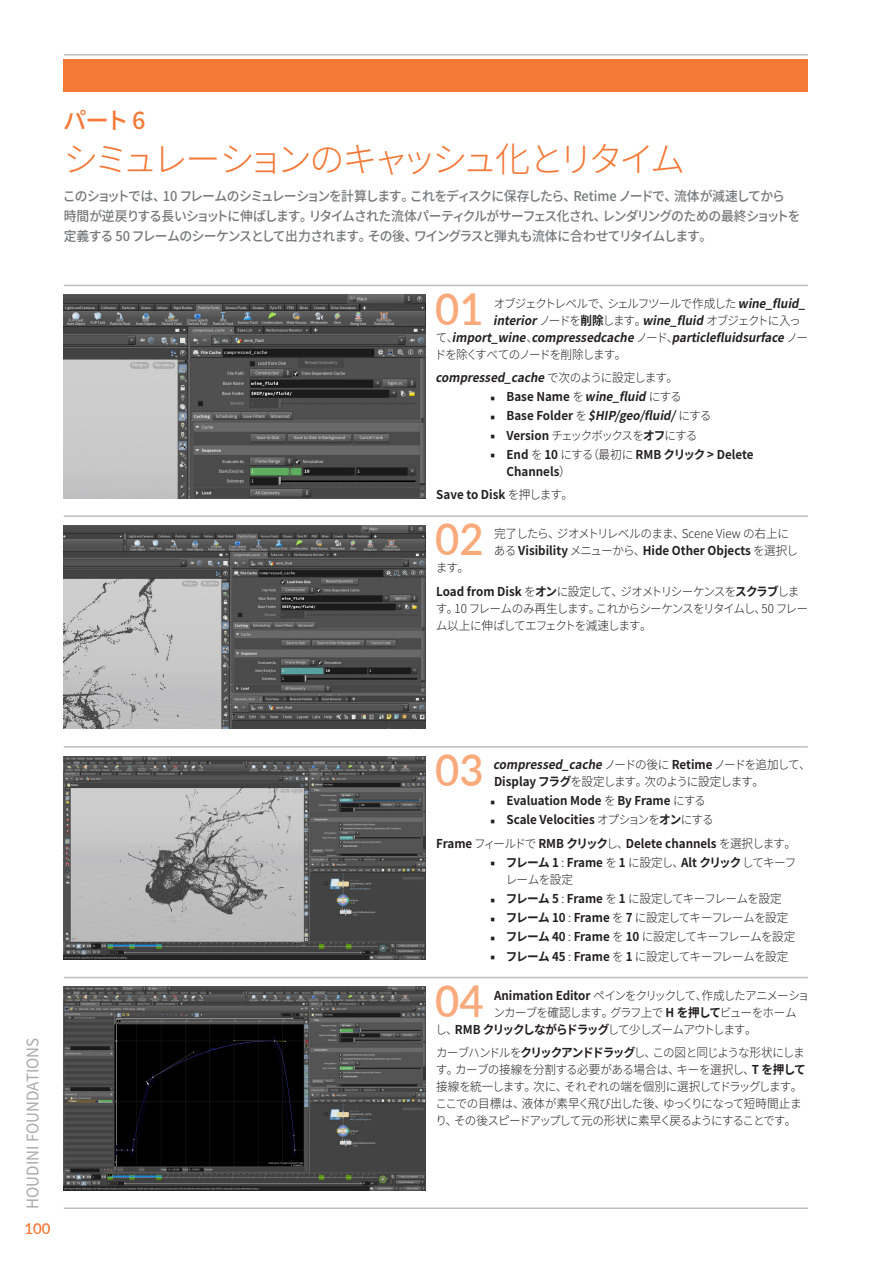
<style>
.page{position:relative;width:893px;height:1263px;background:#fff}
.page>*{position:absolute;margin:0;border:0;box-sizing:border-box;transform-origin:0 0}
.t1{font:600 43.95px "Lato";color:#f9aa7c;scale:.95 1}
.Section_Title{font:300 35.1px "Noto Sans JP";letter-spacing:-.12em;color:#f47836}
.Section_Number{font:500 23.4px "Noto Sans JP";color:#f47836}
.t2{font:15.9px "Noto Sans JP";color:#a7a9ac;scale:.95 1}
.t3{font:600 15px "Lato";color:#f47836}
.Intro_Text{font:500 13.5px/20.2px "Noto Sans JP";letter-spacing:-.07em;color:#757779;scale:.95 1}
.t4{font:300 12.15px/17px "Noto Sans JP";letter-spacing:-.07em;color:#231f20;scale:.95 1}
.t5{font:italic 700 12.15px "Noto Sans JP";color:#231f20;scale:.95 1}
.t6{font:700 12.15px/17px "Noto Sans JP";color:#231f20;scale:.95 1}
.t7{font:300 12.15px/17px "Noto Sans JP";letter-spacing:-.035em;color:#231f20;scale:.95 1}
.t8{font:300 12.15px "Noto Sans JP";letter-spacing:-.1em;color:#231f20;scale:.95 1}
.t9{font:700 12.15px/17px "Noto Sans JP";letter-spacing:-.04em;color:#231f20;scale:.95 1}
.t10{font:300 12.15px "Noto Sans JP";letter-spacing:-.09em;color:#231f20;scale:.95 1}
.t11{font:300 12.15px "Noto Sans JP";letter-spacing:-.125em;color:#231f20;scale:.95 1}
.s1{font-weight:700;font-style:italic}
.s2{font-weight:300;font-style:normal}
.s3{font-style:normal}
.s4{font-weight:700}
.s5{font-weight:300}
</style>
<div class="page">
<hr style="left:64px;top:1207px;width:744px;height:2px;background:#bcbec0">
<hr style="left:64px;top:977px;width:744px;height:1px;background:#bcbec0">
<hr style="left:64px;top:746px;width:744px;height:2px;background:#bcbec0">
<hr style="left:64px;top:515px;width:744px;height:2px;background:#bcbec0">
<hr style="left:64px;top:285px;width:744px;height:1px;background:#bcbec0">
<hr style="left:64px;top:54px;width:744px;height:2px;background:#bcbec0">
<img style="left:64px;top:756px;width:362px;height:204px">
<img style="left:64px;top:987px;width:362px;height:203px">
<img style="left:64px;top:525px;width:362px;height:204px">
<img style="left:64px;top:295px;width:362px;height:203px">
<div style="left:64px;top:60px;width:744px;height:32px;background:#f47836"></div>
<p class="Section_Number" style="left:63px;top:107px;width:84px">パート 6</p>
<p class="Section_Title" style="left:63px;top:140px;width:623px">シミュレーションのキャッシュ化とリタイム</p>
<p class="Intro_Text" style="left:63px;top:186px;width:778px">このショットでは、10 フレームのシミュレーションを計算します。これをディスクに保存したら、Retime ノードで、流体が減速してから時間が逆戻りする長いショットに伸ばします。リタイムされた流体パーティクルがサーフェス化され、レンダリングのための最終ショットを定義する 50 フレームのシーケンスとして出力されます。その後、ワイングラスと弾丸も流体に合わせてリタイムします。</p>
<p class="t1" style="left:435px;top:277px;width:53px">01</p>
<p class="t4" style="left:494px;top:295px;width:336px">オブジェクトレベルで、シェルフツールで作成した <span class="s1">wine_fluid_</span></p>
<p class="t5" style="left:493px;top:313px;width:325px">interior<span class="s2">ノードを</span><span class="s3">削除</span><span class="s2">します。</span>wine_fluid<span class="s2">オブジェクトに入っ</span></p>
<p class="t5" style="left:436px;top:330px;width:393px"><span class="s2">て、</span>import_wine<span class="s2">、</span>compressedcache<span class="s2">ノード、</span>particlefluidsurface<span class="s2">ノー</span></p>
<p class="t8" style="left:435px;top:347px;width:203px">ドを除くすべてのノードを削除します。</p>
<p class="t5" style="left:435px;top:371px;width:257px">compressed_cache<span class="s2">で次のように設定します。</span></p>
<p class="t5" style="left:506px;top:390px;width:186px"><span class="s3">B a se N a m e</span> <span class="s2">を</span> wine_fluid<span class="s2">にする</span></p>
<p class="t5" style="left:506px;top:409px;width:217px"><span class="s3">B a s e Fo ld e r</span> <span class="s2">を</span> $HIP/geo/fluid/<span class="s2">にする</span></p>
<p class="t11" style="left:506px;top:428px;width:202px"><span class="s4">Version</span> チェックボックスを<span class="s4">オフ</span>にする</p>
<p class="t6" style="left:506px;top:446px;width:261px">End <span class="s5">を</span> 10 <span class="s5">にする（最初に</span> RMB クリック &gt; Delete<br>Channels<span class="s5">）</span></p>
<p class="t6" style="left:436px;top:486px;width:146px">Save to Disk <span class="s5">を押します。</span></p>
<p class="t1" style="left:435px;top:507px;width:53px">02</p>
<p class="t7" style="left:494px;top:526px;width:322px">完了したら、ジオメトリレベルのまま、Scene View の右上にある <span class="s4">Visibility</span> メニューから、<span class="s4">Hide Other Objects</span> を選択し</p>
<p class="t4" style="left:436px;top:560px;width:37px">ます。</p>
<p class="t4" style="left:436px;top:583px;width:393px"><span class="s4">Load from Disk</span> を<span class="s4">オン</span>に設定して、ジオメトリシーケンスを<span class="s4">スクラブ</span>します。10 フレームのみ再生します。これからシーケンスをリタイムし、50 フレーム以上に伸ばしてエフェクトを減速します。</p>
<h3 class="t2" style="left:24px;top:1209px;width:182px;rotate:-90deg">HOUDINI FOUNDATIONS</h3>
<p class="t3" style="left:24px;top:1218px;width:28px">100</p>
<p class="t1" style="left:435px;top:738px;width:53px">03</p>
<p class="t4" style="left:493px;top:756px;width:336px"><span class="s1">compressed_cache</span>ノードの後に <span class="s4">Retime</span> ノードを追加して、<br><span class="s4">Display フラグ</span>を設定します。次のように設定します。</p>
<p class="t6" style="left:506px;top:793px;width:211px">Evaluation Mode <span class="s5">を</span> By Frame <span class="s5">にする</span></p>
<p class="t6" style="left:506px;top:812px;width:220px">Scale Velocities <span class="s5">オプションを</span>オン<span class="s5">にする</span></p>
<p class="t6" style="left:436px;top:835px;width:380px">Frame <span class="s5">フィールドで</span> RMB クリック<span class="s5">し、</span>Delete channels <span class="s5">を選択します。</span></p>
<p class="t9" style="left:506px;top:854px;width:308px">フレーム 1 <span class="s5">:</span> Frame <span class="s5">を</span> 1 <span class="s5">に設定し、</span>Alt クリック <span class="s5">してキーフレームを設定</span></p>
<p class="t4" style="left:506px;top:890px;width:292px"><span class="s4">フレーム 5</span> : <span class="s4">Frame</span> を <span class="s4">1</span> に設定してキーフレームを設定</p>
<p class="t4" style="left:506px;top:909px;width:299px"><span class="s4">フレーム 10</span> : <span class="s4">Frame</span> を <span class="s4">7</span> に設定してキーフレームを設定</p>
<p class="t4" style="left:506px;top:929px;width:306px"><span class="s4">フレーム 40</span> : <span class="s4">Frame</span> を <span class="s4">10</span> に設定してキーフレームを設定</p>
<p class="t4" style="left:506px;top:948px;width:299px"><span class="s4">フレーム 45</span> : <span class="s4">Frame</span> を <span class="s4">1</span> に設定してキーフレームを設定</p>
<p class="t1" style="left:435px;top:969px;width:53px">04</p>
<p class="t8" style="left:494px;top:988px;width:333px"><span class="s4">Animation Editor</span> ペインをクリックして、作成したアニメーショ</p>
<p class="t4" style="left:493px;top:1004px;width:321px">ンカーブを確認します。グラフ上で <span class="s4">H を押して</span>ビューをホーム</p>
<p class="t10" style="left:435px;top:1022px;width:340px">し、<span class="s4">RMB クリックしながらドラッグ</span>して少しズームアウトします。</p>
<p class="t4" style="left:435px;top:1044px;width:391px">カーブハンドルを<span class="s4">クリックアンドドラッグ</span>し、この図と同じような形状にします。カーブの接線を分割する必要がある場合は、キーを選択し、<span class="s4">T を押して</span>接線を統一します。次に、それぞれの端を個別に選択してドラッグします。ここでの目標は、液体が素早く飛び出した後、ゆっくりになって短時間止まり、その後スピードアップして元の形状に素早く戻るようにすることです。</p>
</div>
